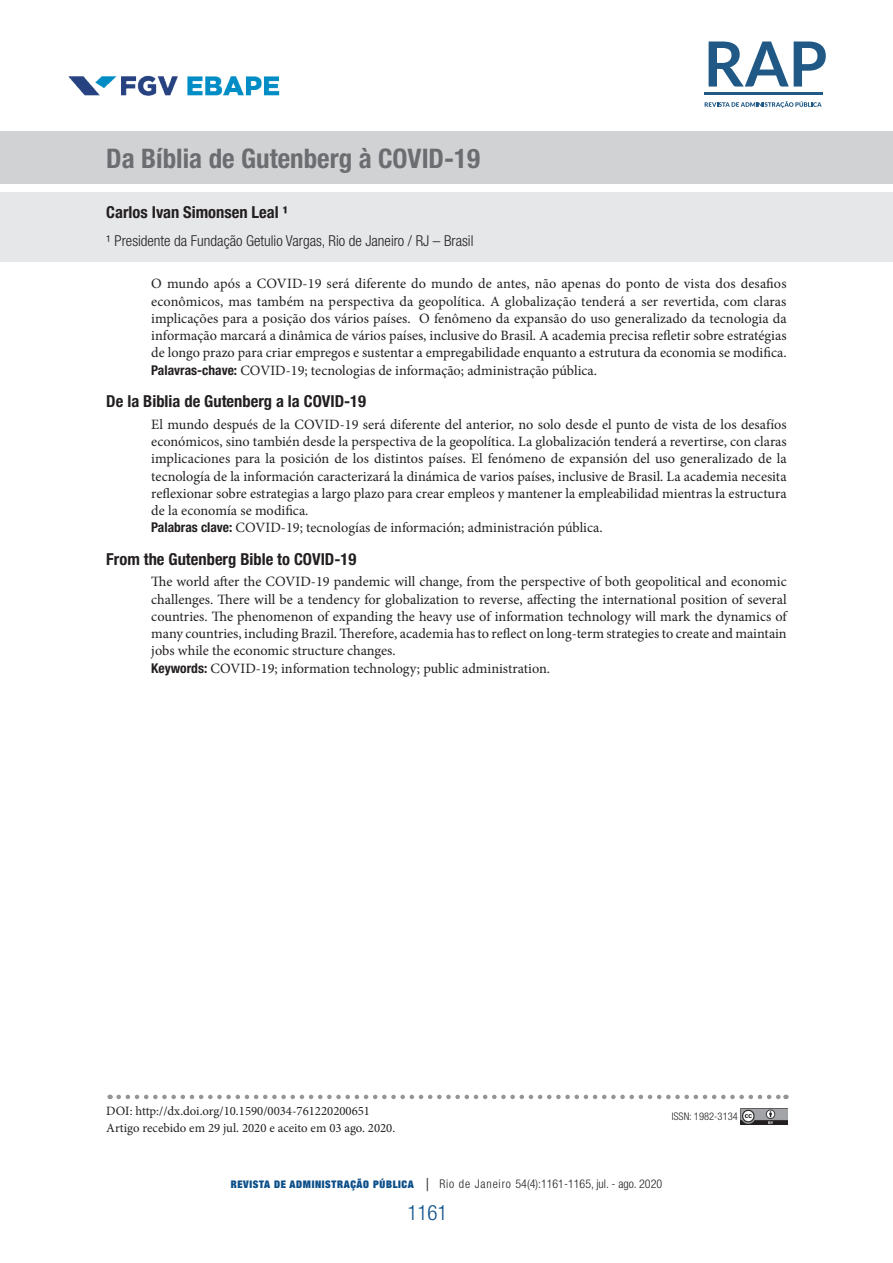
<style>
.page{position:relative;width:893px;height:1263px;background:#fff}
.page>*{position:absolute;margin:0;border:0;box-sizing:border-box;transform-origin:0 0}
.titulo{font:700 condensed 27px "Helvetica Neue LT Std";color:#6c6d70}
.t1{font:300 condensed 21px "Helvetica Neue LT Std";color:#0c4f89}
.SUB_ABERT{font:700 condensed 16.5px "Helvetica Neue LT Std";color:#231f20}
.autor_1{font:700 condensed 16.5px "Helvetica Neue LT Std";color:#231f20}
.autor_2{font:300 condensed 15px "Helvetica Neue LT Std";color:#231f20}
.ABERTURA{font:14.25px/17.2px "Minion Pro";color:#231f20;text-align:justify}
.nota_DOI{font:12.75px "Minion Pro";color:#231f20}
.t2{font:300 condensed 12px "Helvetica Neue LT Std";color:#231f20}
.autor_2-2{font:300 condensed 10.5px "Helvetica Neue LT Std";color:#231f20}
.s1{font-family:"Helvetica Neue LT Std";font-weight:700;font-stretch:condensed;font-size:13.5px}
.s2{font-family:"Helvetica Neue";font-weight:900;font-stretch:expanded;font-size:10.5px;color:#0c4f89}
.s3{font-size:18px}
</style>
<div class="page">
<img style="left:68px;top:75px;width:212px;height:21px">
<svg style="left:705px;top:101px;width:117px;height:7px"></svg>
<hr style="left:704px;top:93px;width:119px;height:2px;background:#205986">
<svg style="left:709px;top:41px;width:117px;height:46px"></svg>
<div style="left:1px;top:131px;width:892px;height:52px;background:#d1d2d4"></div>
<div style="left:1px;top:192px;width:892px;height:69px;background:#e6e7e9"></div>
<svg style="left:119px;top:1095px;width:667px;height:4px"></svg>
<img style="left:740px;top:1108px;width:47px;height:17px">
<p class="titulo" style="left:106px;top:142px;width:375px">Da Bíblia de Gutenberg à COVID-19</p>
<p class="autor_1" style="left:106px;top:202px;width:183px">Carlos Ivan Simonsen Leal ¹</p>
<p class="autor_2" style="left:106px;top:232px;width:369px">¹ Presidente da Fundação Getulio Vargas, Rio de Janeiro / RJ – Brasil</p>
<p class="ABERTURA" style="left:151px;top:275px;width:637px">O mundo após a COVID-19 será diferente do mundo de antes, não apenas do ponto de vista dos desafios econômicos, mas também na perspectiva da geopolítica. A globalização tenderá a ser revertida, com claras implicações para a posição dos vários países. O fenômeno da expansão do uso generalizado da tecnologia da informação marcará a dinâmica de vários países, inclusive do Brasil. A academia precisa refletir sobre estratégias de longo prazo para criar empregos e sustentar a empregabilidade enquanto a estrutura da economia se modifica.</p>
<p class="ABERTURA" style="left:151px;top:362px;width:447px"><span class="s1">Palavras-chave:</span> COVID-19; tecnologias de informação; administração pública.</p>
<p class="SUB_ABERT" style="left:106px;top:391px;width:261px">De la Biblia de Gutenberg a la COVID-19</p>
<p class="ABERTURA" style="left:151px;top:416px;width:637px">El mundo después de la COVID-19 será diferente del anterior, no solo desde el punto de vista de los desafíos económicos, sino también desde la perspectiva de la geopolítica. La globalización tenderá a revertirse, con claras implicaciones para la posición de los distintos países. El fenómeno de expansión del uso generalizado de la tecnología de la información caracterizará la dinámica de varios países, inclusive de Brasil. La academia necesita reflexionar sobre estrategias a largo plazo para crear empleos y mantener la empleabilidad mientras la estructura de la economía se modifica.</p>
<p class="ABERTURA" style="left:151px;top:519px;width:453px"><span class="s1">Palabras clave:</span> COVID-19; tecnologías de información; administración pública.</p>
<p class="SUB_ABERT" style="left:106px;top:549px;width:252px">From the Gutenberg Bible to COVID-19</p>
<p class="ABERTURA" style="left:151px;top:573px;width:637px">The world after the COVID-19 pandemic will change, from the perspective of both geopolitical and economic challenges. There will be a tendency for globalization to reverse, affecting the international position of several countries. The phenomenon of expanding the heavy use of information technology will mark the dynamics of many countries, including Brazil. Therefore, academia has to reflect on long-term strategies to create and maintain jobs while the economic structure changes.</p>
<p class="ABERTURA" style="left:151px;top:659px;width:400px"><span class="s1">Keywords:</span> COVID-19; information technology; public administration.</p>
<p class="nota_DOI" style="left:106px;top:1102px;width:265px">DOI: http://dx.doi.org/10.1590/0034-761220200651</p>
<p class="nota_DOI" style="left:106px;top:1119px;width:290px">Artigo recebido em 29 jul. 2020 e aceito em 03 ago. 2020.</p>
<p class="autor_2-2" style="left:672px;top:1110px;width:68px">ISSN: 1982-3134</p>
<p class="t2" style="left:231px;top:1176px;width:433px"><span class="s2">REVISTA DE ADMINISTRAÇÃO PÚBLICA</span> <span class="s3">|</span> Rio de Janeiro 54(4):1161-1165, jul. - ago. 2020</p>
<p class="t1" style="left:407px;top:1200px;width:42px">1161</p>
</div>
